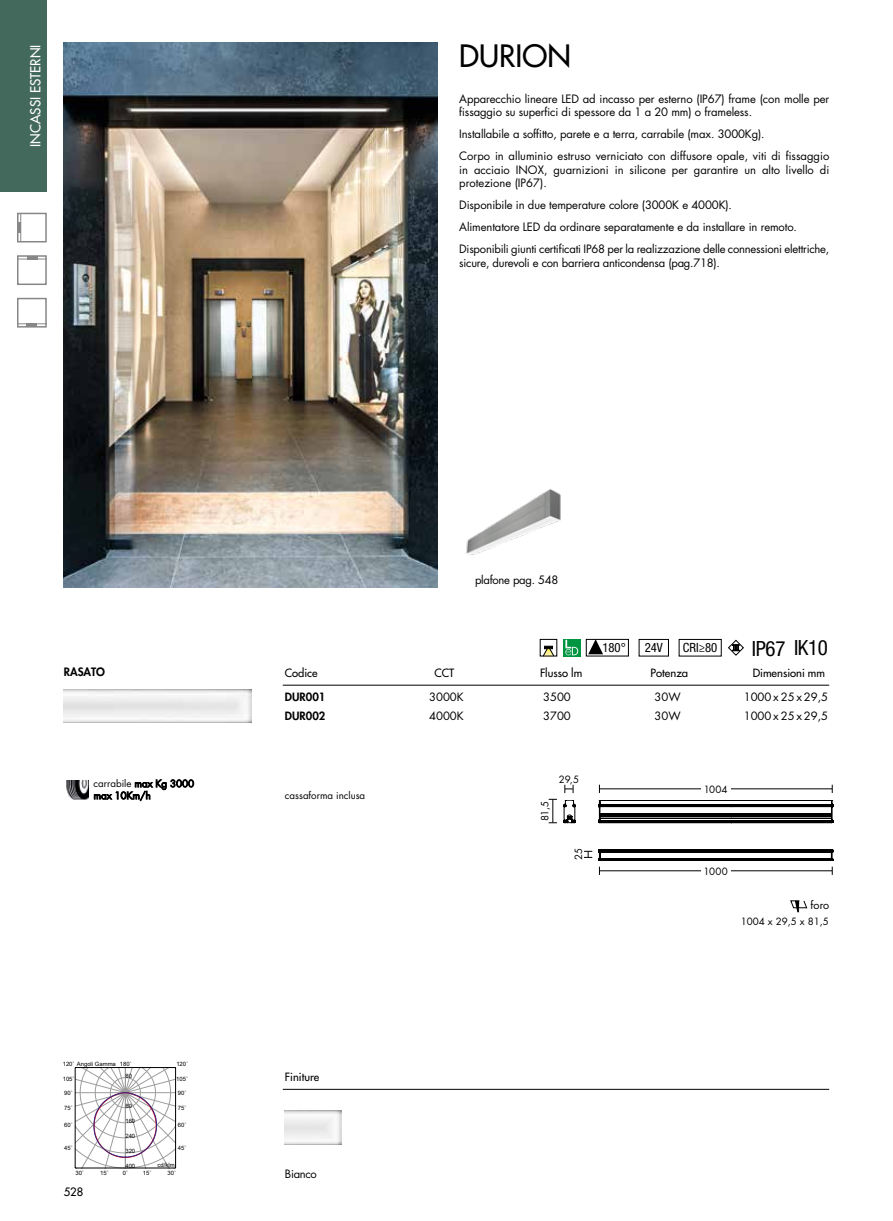
<style>
.page{position:relative;width:893px;height:1221px;background:#fff}
.page>*{position:absolute;margin:0;border:0;box-sizing:border-box;transform-origin:0 0}
.t1{font:500 30px "Futura Std";color:#000}
.t2{font:condensed 21px "Helvetica Neue LT Std";letter-spacing:-.015em;color:#000}
.t3{font:500 13.5px "Futura Std";color:#fff}
.t4{font:condensed 12.75px "Helvetica Neue LT Std";color:#000}
.t5{font:11.25px/22px "Futura Std";letter-spacing:-.01em;color:#000}
.t6{font:800 11.25px "Futura Std";color:#000}
.t7{font:500 11.25px "Futura Std";color:#000}
.t8{font:11.1px "Futura Std";color:#000}
.t9{font:500 11.1px "Futura Std";color:#000}
.t10{font:800 11.1px "Futura Std";color:#000}
.t11{font:10.8px "Futura Std";color:#000}
.t12{font:9.75px/12px "Futura Std";color:#000}
.t13{font:5.85px "Arial";color:#000}
</style>
<div class="page">
<svg style="left:20px;top:216px;width:1px;height:23px"></svg>
<div style="left:17px;top:213px;width:30px;height:29px;border:2px solid #878787"></div>
<svg style="left:20px;top:323px;width:24px;height:1px"></svg>
<div style="left:17px;top:298px;width:30px;height:29px;border:2px solid #878787"></div>
<svg style="left:20px;top:258px;width:24px;height:2px"></svg>
<div style="left:17px;top:255px;width:30px;height:30px;border:2px solid #878787"></div>
<div style="left:0;top:0;width:47px;height:191px;background:#43695c"></div>
<img style="left:64px;top:689px;width:187px;height:33px">
<hr style="left:599px;top:788px;width:233px;height:1px;background:#000">
<hr style="left:599px;top:870px;width:233px;height:1px;background:#000">
<div style="left:701px;top:782px;width:29px;height:13px;background:#fff"></div>
<div style="left:701px;top:864px;width:29px;height:13px;background:#fff"></div>
<svg style="left:549px;top:799px;width:8px;height:24px"></svg>
<svg style="left:564px;top:800px;width:269px;height:60px"></svg>
<div style="left:574px;top:848px;width:9px;height:12px;background:#fff"></div>
<svg style="left:565px;top:784px;width:9px;height:9px"></svg>
<svg style="left:790px;top:900px;width:17px;height:12px"></svg>
<hr style="left:75px;top:1167px;width:101px;height:1px;background:#000">
<svg style="left:75px;top:1067px;width:101px;height:100px"></svg>
<img style="left:64px;top:43px;width:374px;height:544px">
<img style="left:66px;top:780px;width:23px;height:20px">
<img style="left:466px;top:489px;width:95px;height:66px">
<div style="left:540px;top:639px;width:17px;height:17px;border:1px solid #000"></div>
<svg style="left:543px;top:646px;width:11px;height:10px"></svg>
<div style="left:563px;top:639px;width:17px;height:17px;background:#009641"></div>
<svg style="left:565px;top:640px;width:13px;height:15px"></svg>
<div style="left:586px;top:639px;width:43px;height:17px;border:1px solid #000"></div>
<svg style="left:588px;top:639px;width:15px;height:15px"></svg>
<div style="left:639px;top:639px;width:30px;height:17px;border:1px solid #000"></div>
<div style="left:679px;top:639px;width:42px;height:17px;border:1px solid #000"></div>
<svg style="left:728px;top:639px;width:16px;height:16px"></svg>
<hr style="left:283px;top:685px;width:546px;height:1px;background:#000">
<img style="left:285px;top:1110px;width:56px;height:34px">
<hr style="left:283px;top:1088px;width:546px;height:1px;background:#000">
<p class="t3" style="left:27px;top:147px;width:104px;rotate:-90deg">INCASSI ESTERNI</p>
<h1 class="t1" style="left:459px;top:37px;width:113px">DURION</h1>
<p class="t5" style="left:459px;top:92px;width:372px;line-height:13.5px">Apparecchio lineare LED ad incasso per esterno (IP67) frame (con molle per fissaggio su superfici di spessore da 1 a 20 mm) o frameless.</p>
<p class="t5" style="left:459px;top:123px;width:372px">Installabile a soffitto, parete e a terra, carrabile (max. 3000Kg).<br>Corpo in alluminio estruso verniciato con diffusore opale, viti di fissaggio</p>
<p class="t5" style="left:459px;top:163px;width:372px;line-height:13.5px">in acciaio INOX, guarnizioni in silicone per garantire un alto livello di protezione (IP67).</p>
<p class="t5" style="left:459px;top:194px;width:372px">Disponibile in due temperature colore (3000K e 4000K).<br>Alimentatore LED da ordinare separatamente e da installare in remoto.<br>Disponibili giunti certificati IP68 per la realizzazione delle connessioni elettriche,</p>
<p class="t5" style="left:459px;top:252px;width:262px">sicure, durevoli e con barriera anticondensa (pag.718).</p>
<p class="t6" style="left:64px;top:665px;width:43px">RASATO</p>
<p class="t12" style="left:94px;top:777px;width:102px">carrabile max Kg 3000 max 10Km/h</p>
<p class="t13" style="left:63px;top:1059px;width:55px">120˚ Angoli Gamma</p>
<p class="t13" style="left:120px;top:1059px;width:13px">180˚</p>
<p class="t13" style="left:176px;top:1059px;width:13px">120˚</p>
<p class="t13" style="left:125px;top:1071px;width:8px">80</p>
<p class="t13" style="left:125px;top:1101px;width:8px">80</p>
<p class="t13" style="left:125px;top:1116px;width:11px">160</p>
<p class="t13" style="left:125px;top:1131px;width:11px">240</p>
<p class="t13" style="left:125px;top:1146px;width:11px">320</p>
<p class="t13" style="left:125px;top:1161px;width:11px">400</p>
<p class="t13" style="left:63px;top:1074px;width:13px">105˚</p>
<p class="t13" style="left:176px;top:1074px;width:13px">105˚</p>
<p class="t13" style="left:64px;top:1089px;width:10px">90˚</p>
<p class="t13" style="left:178px;top:1089px;width:10px">90˚</p>
<p class="t13" style="left:64px;top:1103px;width:10px">75˚</p>
<p class="t13" style="left:178px;top:1103px;width:10px">75˚</p>
<p class="t13" style="left:64px;top:1120px;width:10px">60˚</p>
<p class="t13" style="left:178px;top:1120px;width:10px">60˚</p>
<p class="t13" style="left:64px;top:1143px;width:10px">45˚</p>
<p class="t13" style="left:178px;top:1143px;width:10px">45˚</p>
<p class="t13" style="left:158px;top:1160px;width:19px">cd/klm</p>
<p class="t13" style="left:75px;top:1169px;width:10px">30˚</p>
<p class="t13" style="left:100px;top:1169px;width:10px">15˚</p>
<p class="t13" style="left:123px;top:1169px;width:7px">0˚</p>
<p class="t13" style="left:143px;top:1169px;width:10px">15˚</p>
<p class="t13" style="left:167px;top:1169px;width:10px">30˚</p>
<p class="t7" style="left:64px;top:1184px;width:21px">528</p>
<p class="t5" style="left:475px;top:568px;width:85px">plafone pag. 548</p>
<p class="t4" style="left:602px;top:640px;width:25px">180°</p>
<p class="t4" style="left:645px;top:640px;width:20px">24V</p>
<p class="t4" style="left:683px;top:640px;width:36px">CRI≥80</p>
<h2 class="t2" style="left:752px;top:636px;width:78px">IP67 IK10</h2>
<p class="t9" style="left:285px;top:666px;width:34px">Codice</p>
<p class="t9" style="left:434px;top:666px;width:21px">CCT</p>
<p class="t9" style="left:540px;top:666px;width:44px">Flusso lm</p>
<p class="t9" style="left:651px;top:666px;width:39px">Potenza</p>
<p class="t9" style="left:753px;top:666px;width:74px">Dimensioni mm</p>
<p class="t10" style="left:285px;top:689px;width:42px">DUR001</p>
<p class="t8" style="left:429px;top:689px;width:36px">3000K</p>
<p class="t8" style="left:543px;top:689px;width:29px">3500</p>
<p class="t8" style="left:654px;top:689px;width:28px">30W</p>
<p class="t8" style="left:744px;top:689px;width:86px">1000 x 25 x 29,5</p>
<p class="t10" style="left:285px;top:709px;width:42px">DUR002</p>
<p class="t8" style="left:429px;top:709px;width:36px">4000K</p>
<p class="t8" style="left:543px;top:709px;width:29px">3700</p>
<p class="t8" style="left:654px;top:709px;width:28px">30W</p>
<p class="t8" style="left:744px;top:709px;width:86px">1000 x 25 x 29,5</p>
<p class="t12" style="left:285px;top:789px;width:82px">cassaforma inclusa</p>
<p class="t9" style="left:285px;top:1070px;width:36px">Finiture</p>
<p class="t5" style="left:285px;top:1163px;width:34px">Bianco</p>
<p class="t12" style="left:539px;top:820px;width:21px;rotate:-90deg">81,5</p>
<p class="t12" style="left:559px;top:773px;width:22px">29,5</p>
<p class="t12" style="left:573px;top:860px;width:13px;rotate:-90deg">25</p>
<p class="t12" style="left:704px;top:783px;width:25px">1004</p>
<p class="t12" style="left:704px;top:865px;width:26px">1000</p>
<p class="t11" style="left:811px;top:898px;width:20px">foro</p>
<p class="t12" style="left:741px;top:915px;width:89px">1004 x 29,5 x 81,5</p>
</div>
